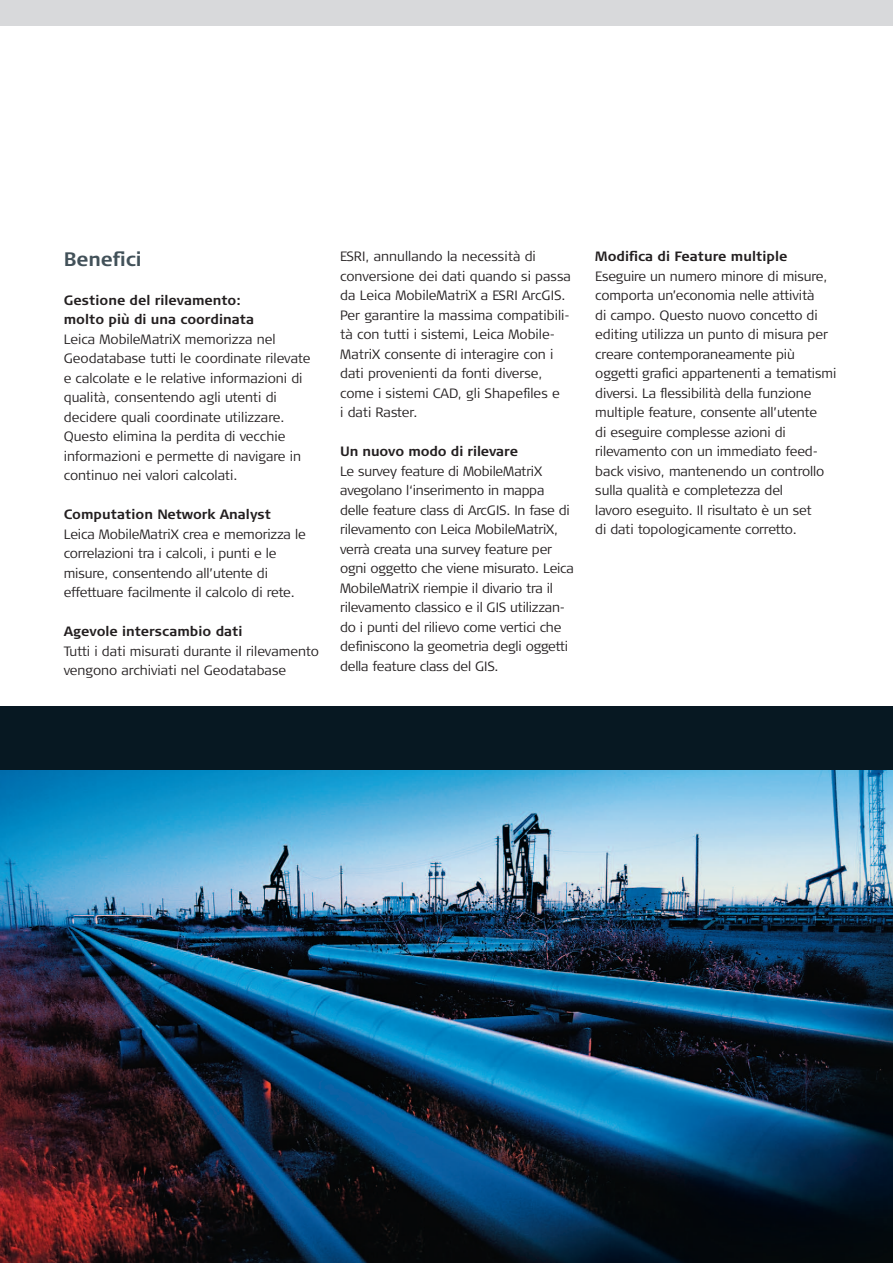
<style>
.page{position:relative;width:893px;height:1263px;background:#fff}
.page>*{position:absolute;margin:0;border:0;box-sizing:border-box;transform-origin:0 0}
.t1{font:700 19.5px "Signa Column";color:#425159}
.t2{font:300 13.5px/19.5px "Signa Column";letter-spacing:-.01em;color:#231f20}
.t3{font:700 13.5px/19.5px "Signa Column";color:#231f20}
</style>
<div class="page">
<div style="left:0;top:0;width:893px;height:26px;background:#d8d9db"></div>
<img style="left:0;top:770px;width:893px;height:493px">
<div style="left:0;top:706px;width:893px;height:64px;background:#071822"></div>
<h1 class="t1" style="left:64px;top:248px;width:79px">Benefici</h1>
<p class="t3" style="left:64px;top:290px;width:192px">Gestione del rilevamento: molto più di una coordinata</p>
<p class="t2" style="left:64px;top:330px;width:248px">Leica MobileMatriX memorizza nel Geodatabase tutti le coordinate rilevate e calcolate e le relative informazioni di qualità, consentendo agli utenti di decidere quali coordinate utilizzare.<br>Questo elimina la perdita di vecchie informazioni e permette di navigare in continuo nei valori calcolati.</p>
<p class="t3" style="left:64px;top:505px;width:209px">Computation Network Analyst</p>
<p class="t2" style="left:64px;top:525px;width:243px">Leica MobileMatriX crea e memorizza le correlazioni tra i calcoli, i punti e le misure, consentendo all’utente di effettuare facilmente il calcolo di rete.</p>
<p class="t3" style="left:64px;top:622px;width:180px">Agevole interscambio dati</p>
<p class="t2" style="left:64px;top:641px;width:257px">Tutti i dati misurati durante il rilevamento vengono archiviati nel Geodatabase</p>
<p class="t2" style="left:340px;top:247px;width:232px">ESRI, annullando la necessità di conversione dei dati quando si passa da Leica MobileMatriX a ESRI ArcGIS.<br>Per garantire la massima compatibili&shy;tà con tutti i sistemi, Leica Mobile-MatriX consente di interagire con i dati provenienti da fonti diverse, come i sistemi CAD, gli Shapefiles e<br>i dati Raster.</p>
<p class="t3" style="left:340px;top:442px;width:179px">Un nuovo modo di rilevare</p>
<p class="t2" style="left:340px;top:461px;width:235px">Le survey feature di MobileMatriX avegolano l‘inserimento in mappa delle feature class di ArcGIS. In fase di rilevamento con Leica MobileMatriX, verrà creata una survey feature per ogni oggetto che viene misurato. Leica MobileMatriX riempie il divario tra il rilevamento classico e il GIS utilizzan&shy;do i punti del rilievo come vertici che definiscono la geometria degli oggetti della feature class del GIS.</p>
<p class="t3" style="left:595px;top:247px;width:193px">Modifica di Feature multiple</p>
<p class="t2" style="left:595px;top:266px;width:243px">Eseguire un numero minore di misure, comporta un’economia nelle attività<br>di campo. Questo nuovo concetto di editing utilizza un punto di misura per creare contemporaneamente più oggetti grafici appartenenti a tematismi diversi. La flessibilità della funzione multiple feature, consente all’utente<br>di eseguire complesse azioni di rilevamento con un immediato feed&shy;back visivo, mantenendo un controllo sulla qualità e completezza del<br>lavoro eseguito. Il risultato è un set<br>di dati topologicamente corretto.</p>
</div>
